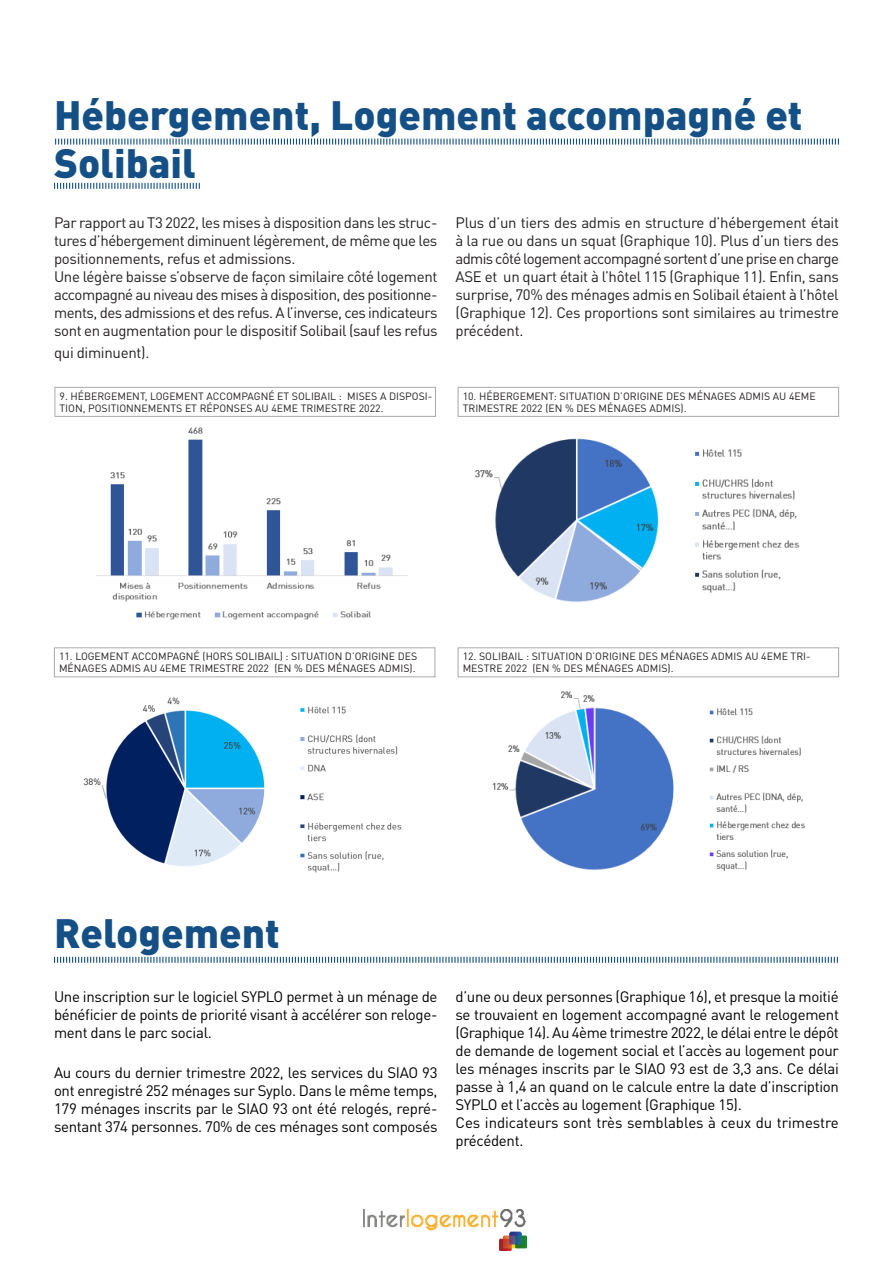
<style>
.page{position:relative;width:893px;height:1263px;background:#fff}
.page>*{position:absolute;margin:0;border:0;box-sizing:border-box;transform-origin:0 0}
.Titre_1{font:900 40.5px/48.6px "DINOT";color:#145085}
.Texte{font:15px/18px "DINOT";letter-spacing:-.02em;color:#000001;text-align:justify}
.Texte-2{font:15px/18px "DINOT";letter-spacing:-.02em;color:#231f20;text-align:justify}
.Titre_graphique{font:10.5px/12px "DINOT";color:#231f20}
</style>
<div class="page">
<img style="left:364px;top:1210px;width:162px;height:41px">
<svg style="left:54px;top:956px;width:784px;height:7px"></svg>
<svg style="left:55px;top:138px;width:784px;height:7px"></svg>
<svg style="left:54px;top:183px;width:146px;height:6px"></svg>
<div style="left:458px;top:647px;width:381px;height:30px;border:1px solid #a8a9ad"></div>
<div style="left:54px;top:647px;width:381px;height:30px;border:1px solid #a8a9ad"></div>
<img style="left:475px;top:438px;width:325px;height:164px">
<img style="left:492px;top:691px;width:313px;height:180px">
<div style="left:458px;top:387px;width:381px;height:30px;border:1px solid #a8a9ad"></div>
<img style="left:96px;top:427px;width:312px;height:193px">
<div style="left:55px;top:387px;width:381px;height:30px;border:1px solid #a8a9ad"></div>
<img style="left:83px;top:697px;width:319px;height:176px">
<p class="Titre_1" style="left:54px;top:89px;width:750px">Hébergement, Logement accompagné et<br>Solibail</p>
<p class="Texte-2" style="left:54px;top:214px;width:385px">Par rapport au T3 2022, les mises à disposition dans les struc&shy;tures d’hébergement diminuent légèrement, de même que les positionnements, refus et admissions.</p>
<p class="Texte-2" style="left:54px;top:268px;width:385px">Une légère baisse s’observe de façon similaire côté logement accompagné au niveau des mises à disposition, des positionne&shy;ments, des admissions et des refus. A l’inverse, ces indicateurs sont en augmentation pour le dispositif Solibail (sauf les refus</p>
<p class="Texte-2" style="left:54px;top:343px;width:97px">qui diminuent).</p>
<p class="Titre_graphique" style="left:60px;top:390px;width:374px">9. HÉBERGEMENT, LOGEMENT ACCOMPAGNÉ ET SOLIBAIL : MISES A DISPOSI-<br>TION, POSITIONNEMENTS ET RÉPONSES AU 4EME TRIMESTRE 2022.</p>
<p class="Texte-2" style="left:455px;top:214px;width:385px">Plus d’un tiers des admis en structure d’hébergement était à la rue ou dans un squat (Graphique 10). Plus d’un tiers des admis côté logement accompagné sortent d’une prise en charge ASE et un quart était à l’hôtel 115 (Graphique 11). Enfin, sans surprise, 70% des ménages admis en Solibail étaient à l’hôtel (Graphique 12). Ces proportions sont similaires au trimestre précédent.</p>
<p class="Titre_graphique" style="left:463px;top:390px;width:355px">10. HÉBERGEMENT: SITUATION D’ORIGINE DES MÉNAGES ADMIS AU 4EME<br>TRIMESTRE 2022 (EN % DES MÉNAGES ADMIS).</p>
<p class="Titre_graphique" style="left:59px;top:650px;width:360px">11. LOGEMENT ACCOMPAGNÉ (HORS SOLIBAIL) : SITUATION D’ORIGINE DES<br>MÉNAGES ADMIS AU 4EME TRIMESTRE 2022 (EN % DES MÉNAGES ADMIS).</p>
<p class="Titre_graphique" style="left:463px;top:650px;width:349px">12. SOLIBAIL : SITUATION D’ORIGINE DES MÉNAGES ADMIS AU 4EME TRI-<br>MESTRE 2022 (EN % DES MÉNAGES ADMIS).</p>
<p class="Titre_1" style="left:54px;top:908px;width:227px">Relogement</p>
<p class="Texte" style="left:54px;top:987px;width:385px">Une inscription sur le logiciel SYPLO permet à un ménage de bénéficier de points de priorité visant à accélérer son reloge&shy;ment dans le parc social.</p>
<p class="Texte" style="left:54px;top:1063px;width:385px">Au cours du dernier trimestre 2022, les services du SIAO 93 ont enregistré 252 ménages sur Syplo. Dans le même temps, 179 ménages inscrits par le SIAO 93 ont été relogés, repré&shy;sentant 374 personnes. 70% de ces ménages sont composés</p>
<p class="Texte" style="left:455px;top:987px;width:385px">d’une ou deux personnes (Graphique 16), et presque la moitié se trouvaient en logement accompagné avant le relogement (Graphique 14). Au 4ème trimestre 2022, le délai entre le dépôt de demande de logement social et l’accès au logement pour les ménages inscrits par le SIAO 93 est de 3,3 ans. Ce délai passe à 1,4 an quand on le calcule entre la date d’inscription SYPLO et l’accès au logement (Graphique 15).</p>
<p class="Texte" style="left:455px;top:1113px;width:385px">Ces indicateurs sont très semblables à ceux du trimestre précédent.</p>
</div>
